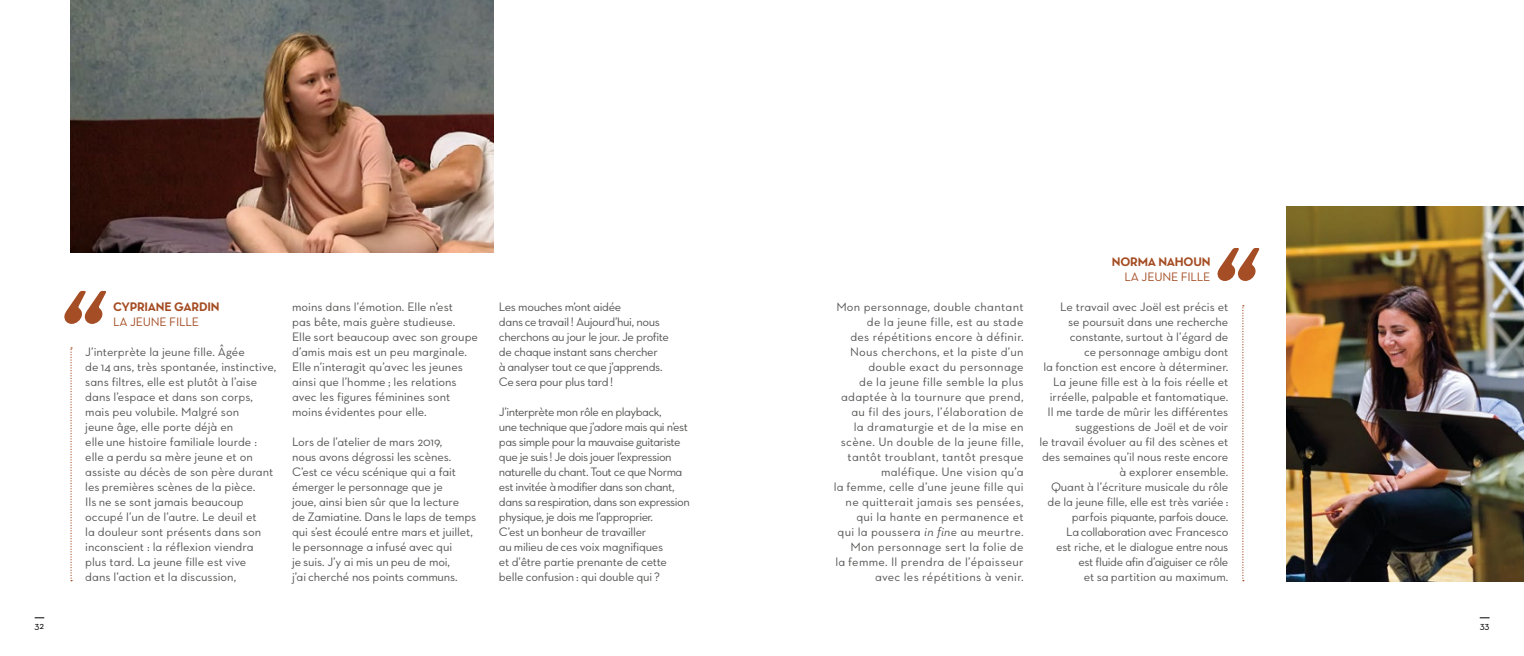
<style>
.page{position:relative;width:1524px;height:656px;background:#fff}
.page>*{position:absolute;margin:0;border:0;box-sizing:border-box;transform-origin:0 0}
.t1{font:12.5px/15px "Favart Gothic";color:#575756}
.t2{font:12.5px/15px "Favart Gothic";letter-spacing:.02em;color:#575756;text-align:right}
.t3{font:12.5px/15px "Favart Gothic";letter-spacing:-.04em;color:#575756}
.t4{font:12.5px/15px "Favart Gothic";letter-spacing:-.03em;color:#575756}
.t5{font:700 12.5px "Favart Gothic";letter-spacing:-.02em;color:#a54d24}
.t6{font:12.5px "Favart Gothic";letter-spacing:-.02em;color:#a54d24}
.t7{font:10px "Favart Gothic";color:#000}
.s1{font-style:italic}
</style>
<div class="page">
<svg style="left:1242px;top:305px;width:2px;height:276px"></svg>
<svg style="left:1217px;top:248px;width:42px;height:33px"></svg>
<img style="left:1286px;top:206px;width:238px;height:375px">
<svg style="left:70px;top:347px;width:2px;height:234px"></svg>
<svg style="left:64px;top:291px;width:42px;height:33px"></svg>
<img style="left:71px;top:0;width:423px;height:252px">
<p class="t5" style="left:113px;top:299px;width:108px">CYPRIANE GARDIN</p>
<p class="t6" style="left:113px;top:314px;width:87px">LA JEUNE FILLE</p>
<p class="t1" style="left:85px;top:344px;width:193px">J’interprète la jeune fille. Âgée<br>de 14 ans, très spontanée, instinctive, sans filtres, elle est plutôt à l’aise dans l’espace et dans son corps, mais peu volubile. Malgré son<br>jeune âge, elle porte déjà en<br>elle une histoire familiale lourde : elle a perdu sa mère jeune et on assiste au décès de son père durant les premières scènes de la pièce.<br>Ils ne se sont jamais beaucoup occupé l’un de l’autre. Le deuil et<br>la douleur sont présents dans son inconscient : la réflexion viendra plus tard. La jeune fille est vive<br>dans l’action et la discussion,</p>
<p class="t1" style="left:292px;top:299px;width:187px">moins dans l’émotion. Elle n’est<br>pas bête, mais guère studieuse.<br>Elle sort beaucoup avec son groupe d’amis mais est un peu marginale.<br>Elle n’interagit qu’avec les jeunes ainsi que l’homme ; les relations avec les figures féminines sont moins évidentes pour elle.</p>
<p class="t1" style="left:292px;top:434px;width:186px">Lors de l’atelier de mars 2019,<br>nous avons dégrossi les scènes.<br>C’est ce vécu scénique qui a fait émerger le personnage que je<br>joue, ainsi bien sûr que la lecture<br>de Zamiatine. Dans le laps de temps qui s’est écoulé entre mars et juillet, le personnage a infusé avec qui<br>je suis. J’y ai mis un peu de moi,<br>j’ai cherché nos points communs.</p>
<p class="t4" style="left:499px;top:299px;width:172px">Les mouches m’ont aidée<br>dans ce travail ! Aujourd’hui, nous cherchons au jour le jour. Je profite de chaque instant sans chercher<br>à analyser tout ce que j’apprends.<br>Ce sera pour plus tard !</p>
<p class="t3" style="left:499px;top:404px;width:192px">J’interprète mon rôle en playback,<br>une technique que j’adore mais qui n’est pas simple pour la mauvaise guitariste que je suis ! Je dois jouer l’expression naturelle du chant. Tout ce que Norma est invitée à modifier dans son chant, dans sa respiration, dans son expression physique, je dois me l’approprier.<br>C’est un bonheur de travailler<br>au milieu de ces voix magnifiques<br>et d’être partie prenante de cette belle confusion : qui double qui ?</p>
<p class="t5" style="left:1112px;top:254px;width:100px">NORMA NAHOUN</p>
<p class="t6" style="left:1124px;top:269px;width:87px">LA JEUNE FILLE</p>
<p class="t2" style="left:834px;top:299px;width:191px">Mon personnage, double chantant de la jeune fille, est au stade<br>des répétitions encore à définir.<br>Nous cherchons, et la piste d’un double exact du personnage<br>de la jeune fille semble la plus adaptée à la tournure que prend, au fil des jours, l’élaboration de<br>la dramaturgie et de la mise en scène. Un double de la jeune fille, tantôt troublant, tantôt presque maléfique. Une vision qu’a<br>la femme, celle d’une jeune fille qui ne quitterait jamais ses pensées, qui la hante en permanence et<br>qui la poussera <span class="s1">in fine</span> au meurtre.<br>Mon personnage sert la folie de<br>la femme. Il prendra de l’épaisseur avec les répétitions à venir.</p>
<p class="t1" style="left:1039px;top:299px;width:190px;text-align:right">Le travail avec Joël est précis et<br>se poursuit dans une recherche constante, surtout à l’égard de<br>ce personnage ambigu dont<br>la fonction est encore à déterminer.<br>La jeune fille est à la fois réelle et irréelle, palpable et fantomatique.<br>Il me tarde de mûrir les différentes suggestions de Joël et de voir<br>le travail évoluer au fil des scènes et des semaines qu’il nous reste encore à explorer ensemble.<br>Quant à l’écriture musicale du rôle de la jeune fille, elle est très variée : parfois piquante, parfois douce.<br>La collaboration avec Francesco<br>est riche, et le dialogue entre nous est fluide afin d’aiguiser ce rôle<br>et sa partition au maximum.</p>
<p class="t7" style="left:35px;top:619px;width:11px">32</p>
<p class="t7" style="left:1479px;top:619px;width:11px">33</p>
</div>
